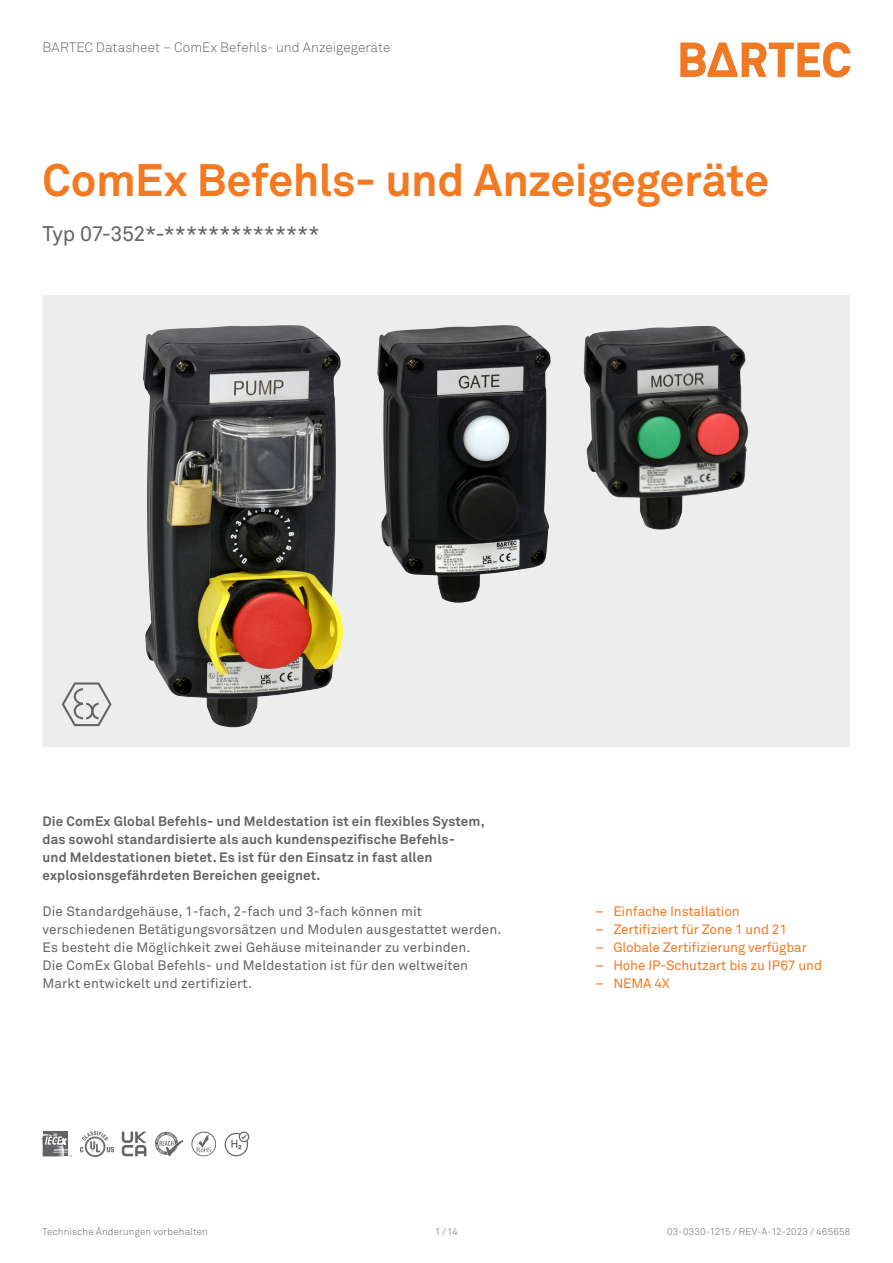
<style>
.page{position:relative;width:893px;height:1263px;background:#fff}
.page>*{position:absolute;margin:0;border:0;box-sizing:border-box;transform-origin:0 0}
._01_Productname_30{font:700 45px "Akkurat Pro";letter-spacing:-.01em;color:#f47921}
._02_Subheadline_14{font:21px "Akkurat Pro";letter-spacing:-.025em;color:#636366}
.t1{font:13.5px/18px "Akkurat Pro";letter-spacing:.01em;color:#636366}
.t2{font:700 13.5px/18px "Akkurat Pro";letter-spacing:.01em;color:#636366}
.t3{font:13.5px "Akkurat Pro";letter-spacing:-.01em;color:#f47921}
.t4{font:300 13.5px "Akkurat Pro";letter-spacing:.005em;color:#636366}
.t5{font:300 9.75px "Akkurat Pro";letter-spacing:.015em;color:#636366}
</style>
<div class="page">
<svg style="left:680px;top:42px;width:170px;height:36px"></svg>
<div style="left:43px;top:296px;width:807px;height:451px;background:#ededee"></div>
<img style="left:377px;top:325px;width:174px;height:278px">
<img style="left:584px;top:326px;width:164px;height:204px">
<img style="left:143px;top:325px;width:200px;height:402px">
<svg style="left:62px;top:682px;width:50px;height:44px"></svg>
<div style="left:43px;top:1131px;width:25px;height:25px;background:#636366"></div>
<svg style="left:43px;top:1133px;width:29px;height:23px"></svg>
<svg style="left:191px;top:1131px;width:25px;height:25px"></svg>
<svg style="left:225px;top:1131px;width:24px;height:25px"></svg>
<svg style="left:122px;top:1131px;width:24px;height:25px"></svg>
<svg style="left:155px;top:1132px;width:28px;height:24px"></svg>
<img style="left:80px;top:1131px;width:33px;height:26px">
<p class="t4" style="left:43px;top:39px;width:349px">BARTEC Datasheet – ComEx Befehls- und Anzeigegeräte</p>
<p class="_01_Productname_30" style="left:43px;top:152px;width:728px">ComEx Befehls- und Anzeigegeräte</p>
<p class="_02_Subheadline_14" style="left:43px;top:221px;width:279px">Typ 07-352*-**************</p>
<p class="t2" style="left:43px;top:812px;width:444px">Die ComEx Global Befehls- und Meldestation ist ein flexibles System, das sowohl standardisierte als auch kundenspezifische Befehls-<br>und Meldestationen bietet. Es ist für den Einsatz in fast allen explosionsgefährdeten Bereichen geeignet.</p>
<p class="t1" style="left:43px;top:902px;width:460px">Die Standardgehäuse, 1-fach, 2-fach und 3-fach können mit verschiedenen Betätigungsvorsätzen und Modulen ausgestattet werden.<br>Es besteht die Möglichkeit zwei Gehäuse miteinander zu verbinden.</p>
<p class="t1" style="left:43px;top:956px;width:427px">Die ComEx Global Befehls- und Meldestation ist für den weltweiten<br>Markt entwickelt und zertifiziert.</p>
<p class="t3" style="left:595px;top:903px;width:146px">– Einfache Installation</p>
<p class="t3" style="left:595px;top:921px;width:193px">– Zertifiziert für Zone 1 und 21</p>
<p class="t3" style="left:595px;top:939px;width:213px">– Globale Zertifizierung verfügbar</p>
<p class="t3" style="left:595px;top:957px;width:228px">– Hohe IP-Schutzart bis zu IP67 und</p>
<p class="t3" style="left:595px;top:975px;width:76px">– NEMA 4X</p>
<p class="t5" style="left:43px;top:1226px;width:167px">Technische Änderungen vorbehalten</p>
<p class="t5" style="left:667px;top:1226px;width:185px">03-0330-1215 / REV-A-12-2023 / 465658</p>
<p class="t5" style="left:435px;top:1226px;width:24px">1/14</p>
</div>
